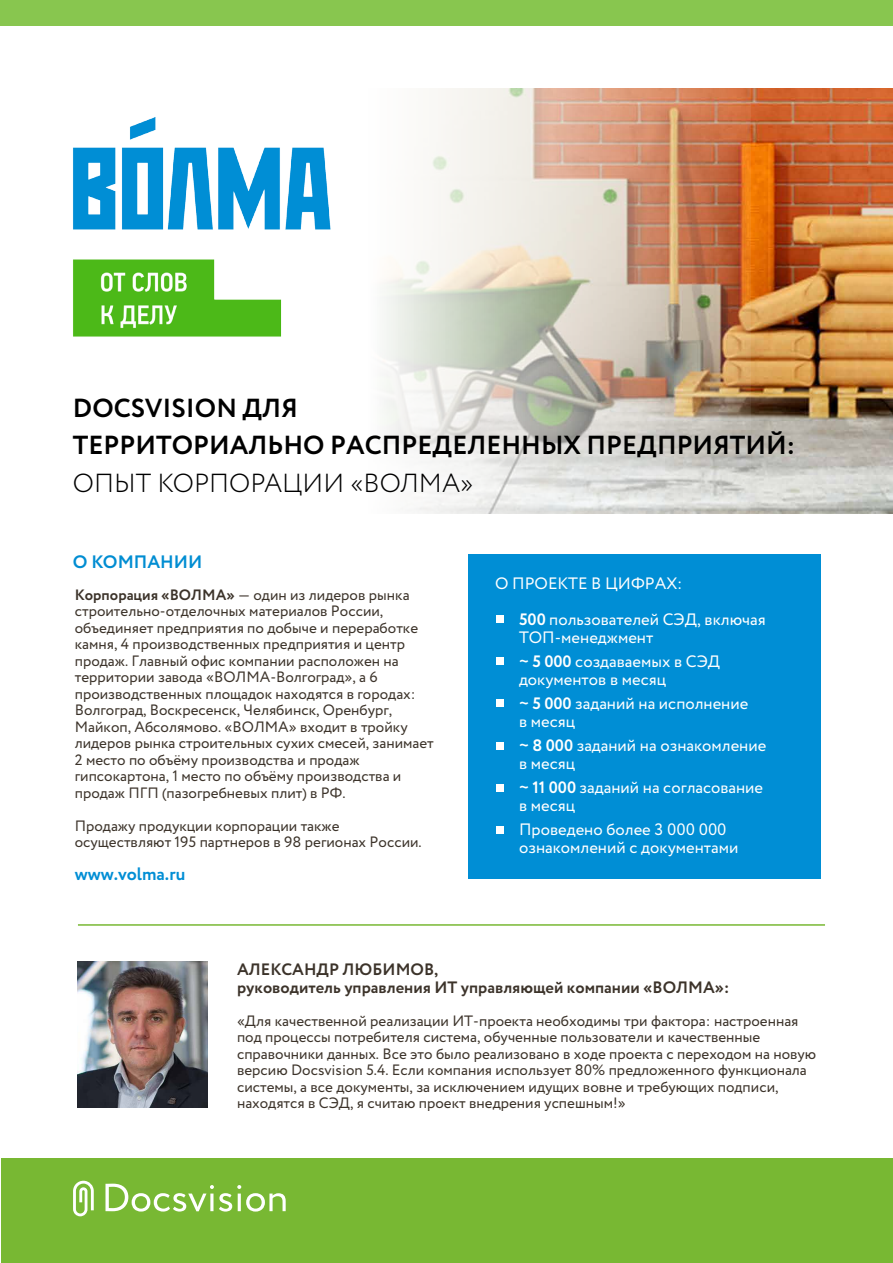
<style>
.page{position:relative;width:893px;height:1263px;background:#fff}
.page>*{position:absolute;margin:0;border:0;box-sizing:border-box;transform-origin:0 0}
.t1{font:700 26.1px/37.2px "Circe";color:#000}
.t2{font:300 26.1px "Circe";color:#000}
.t3{font:700 18px "Circe";color:#008ed5}
.t4{font:700 18px "Circe";color:#008dd2}
.t5{font:16.5px/24px "Circe";color:#fff}
.t6{font:700 16.5px/18px "Circe";color:#3c332a}
.t7{font:15px/16.5px "Circe";color:#3c332a}
.s1{font-weight:700}
</style>
<div class="page">
<img style="left:750px;top:88px;width:143px;height:426px">
<img style="left:384px;top:88px;width:366px;height:426px">
<div style="left:0;top:0;width:893px;height:26px;background:#88c64f"></div>
<div style="left:1px;top:1158px;width:892px;height:105px;background:#78b833"></div>
<svg style="left:105px;top:1184px;width:181px;height:27px"></svg>
<svg style="left:73px;top:1181px;width:21px;height:35px"></svg>
<img style="left:73px;top:117px;width:258px;height:220px">
<hr style="left:78px;top:924px;width:747px;height:2px;background:#78b833">
<div style="left:468px;top:554px;width:353px;height:325px;background:#008ed5"></div>
<div style="left:496px;top:615px;width:7px;height:7px;background:#fff"></div>
<img style="left:78px;top:962px;width:130px;height:146px">
<div style="left:496px;top:657px;width:7px;height:8px;background:#fff"></div>
<div style="left:496px;top:699px;width:7px;height:8px;background:#fff"></div>
<div style="left:496px;top:742px;width:7px;height:7px;background:#fff"></div>
<div style="left:496px;top:784px;width:7px;height:8px;background:#fff"></div>
<div style="left:496px;top:826px;width:7px;height:8px;background:#fff"></div>
<h1 class="t1" style="left:73px;top:390px;width:724px">DOCSVISION ДЛЯ<br>ТЕРРИТОРИАЛЬНО РАСПРЕДЕЛЕННЫХ ПРЕДПРИЯТИЙ:</h1>
<h1 class="t2" style="left:73px;top:466px;width:402px">ОПЫТ КОРПОРАЦИИ «ВОЛМА»</h1>
<p class="t4" style="left:73px;top:549px;width:131px">О КОМПАНИИ</p>
<p class="t7" style="left:75px;top:587px;width:361px"><span class="s1">Корпорация «ВОЛМА»</span> — один из лидеров рынка строительно-отделочных материалов России, объединяет предприятия по добыче и переработке камня, 4 производственных предприятия и центр продаж. Главный офис компании расположен на территории завода «ВОЛМА-Волгоград», а 6 производственных площадок находятся в городах:<br>Волгоград, Воскресенск, Челябинск, Оренбург, Майкоп, Абсолямово. «ВОЛМА» входит в тройку лидеров рынка строительных сухих смесей, занимает 2 место по объёму производства и продаж гипсокартона, 1 место по объёму производства и продаж ПГП (пазогребневых плит) в РФ.</p>
<p class="t7" style="left:75px;top:818px;width:348px">Продажу продукции корпорации также осуществляют 195 партнеров в 98 регионах России.</p>
<p class="t3" style="left:75px;top:862px;width:112px">www.volma.ru</p>
<p class="t5" style="left:519px;top:566px;width:248px;line-height:36px;text-indent:-24px">О ПРОЕКТЕ В ЦИФРАХ:<br><span class="s1">500</span> пользователей СЭД, включая</p>
<p class="t5" style="left:519px;top:626px;width:203px">ТОП-менеджмент<br><span class="s1">~ 5 000</span> создаваемых в СЭД</p>
<p class="t5" style="left:519px;top:668px;width:231px">документов в месяц<br><span class="s1">~ 5 000</span> заданий на исполнение</p>
<p class="t5" style="left:519px;top:710px;width:249px">в месяц<br><span class="s1">~ 8 000</span> заданий на ознакомление</p>
<p class="t5" style="left:519px;top:752px;width:246px">в месяц<br><span class="s1">~ 11 000</span> заданий на согласование</p>
<p class="t5" style="left:519px;top:794px;width:209px">в месяц<br>Проведено более 3 000 000</p>
<p class="t5" style="left:519px;top:836px;width:221px">ознакомлений с документами</p>
<p class="t6" style="left:237px;top:961px;width:494px">АЛЕКСАНДР ЛЮБИМОВ,<br>руководитель управления ИТ управляющей компании «ВОЛМА»:</p>
<p class="t7" style="left:237px;top:1013px;width:581px">«Для качественной реализации ИТ-проекта необходимы три фактора: настроенная под процессы потребителя система, обученные пользователи и качественные справочники данных. Все это было реализовано в ходе проекта с переходом на новую версию Docsvision 5.4. Если компания использует 80% предложенного функционала системы, а все документы, за исключением идущих вовне и требующих подписи, находятся в СЭД, я считаю проект внедрения успешным!»</p>
</div>
